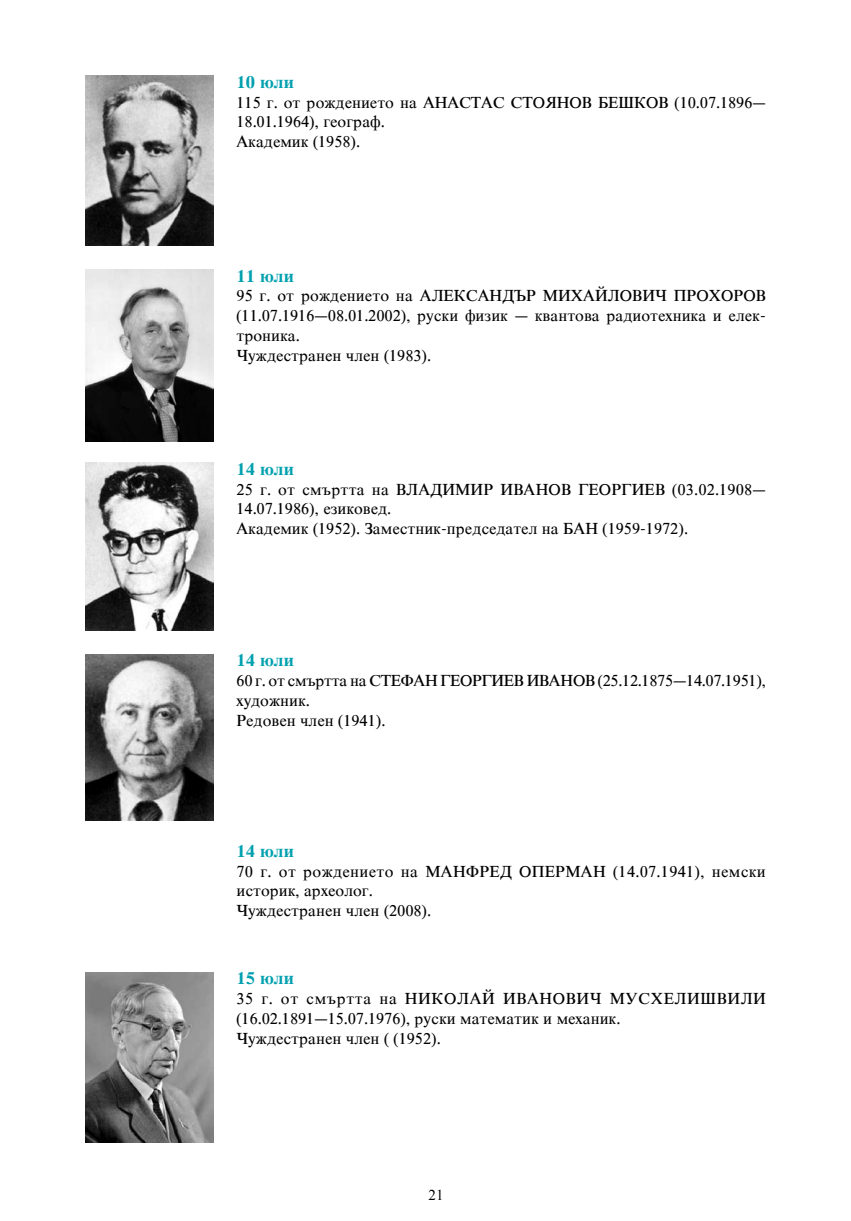
<style>
.page{position:relative;width:851px;height:1221px;background:#fff}
.page>*{position:absolute;margin:0;border:0;box-sizing:border-box;transform-origin:0 0}
.t1{font:700 18px "Tms Cyr";color:#00a0af}
.t2{font:16.5px/19.8px "Tms Cyr";color:#000}
.t3{font:16.5px/19.8px "Tms Cyr";letter-spacing:.02em;color:#000}
.t4{font:15px "Times New Roman";color:#000}
</style>
<div class="page">
<img style="left:85px;top:76px;width:129px;height:169px">
<img style="left:85px;top:270px;width:129px;height:171px">
<img style="left:85px;top:463px;width:129px;height:167px">
<img style="left:85px;top:654px;width:129px;height:166px">
<img style="left:85px;top:972px;width:129px;height:170px">
<p class="t1" style="left:236px;top:71px;width:59px">10 юли</p>
<p class="t2" style="left:236px;top:91px;width:531px">115 г. от рождението на АНАСТАС СТОЯНОВ БЕШКОВ (10.07.1896–<br>18.01.1964), географ.<br>Академик (1958).</p>
<p class="t1" style="left:236px;top:265px;width:59px">11 юли</p>
<p class="t2" style="left:236px;top:285px;width:531px">95 г. от рождението на АЛЕКСАНДЪР МИХАЙЛОВИЧ ПРОХОРОВ (11.07.1916–08.01.2002), руски физик – квантова радиотехника и елек&shy;троника.<br>Чуждестранен член (1983).</p>
<p class="t1" style="left:236px;top:458px;width:59px">14 юли</p>
<p class="t2" style="left:236px;top:478px;width:531px">25 г. от смъртта на ВЛАДИМИР ИВАНОВ ГЕОРГИЕВ (03.02.1908–<br>14.07.1986), езиковед.<br>Академик (1952). Заместник-председател на БАН (1959-1972).</p>
<p class="t1" style="left:236px;top:649px;width:59px">14 юли</p>
<p class="t2" style="left:236px;top:670px;width:530px">60 г. от смъртта на СТЕФАН ГЕОРГИЕВ ИВАНОВ (25.12.1875–14.07.1951), художник.<br>Редовен член (1941).</p>
<p class="t1" style="left:236px;top:840px;width:59px">14 юли</p>
<p class="t3" style="left:236px;top:860px;width:531px">70 г. от рождението на МАНФРЕД ОПЕРМАН (14.07.1941), немски историк, археолог.<br>Чуждестранен член (2008).</p>
<p class="t1" style="left:236px;top:968px;width:59px">15 юли</p>
<p class="t2" style="left:236px;top:988px;width:531px">35 г. от смъртта на НИКОЛАЙ ИВАНОВИЧ МУСХЕЛИШВИЛИ (16.02.1891–15.07.1976), руски математик и механик.<br>Чуждестранен член ( (1952).</p>
<p class="t4" style="left:428px;top:1184px;width:16px">21</p>
</div>
